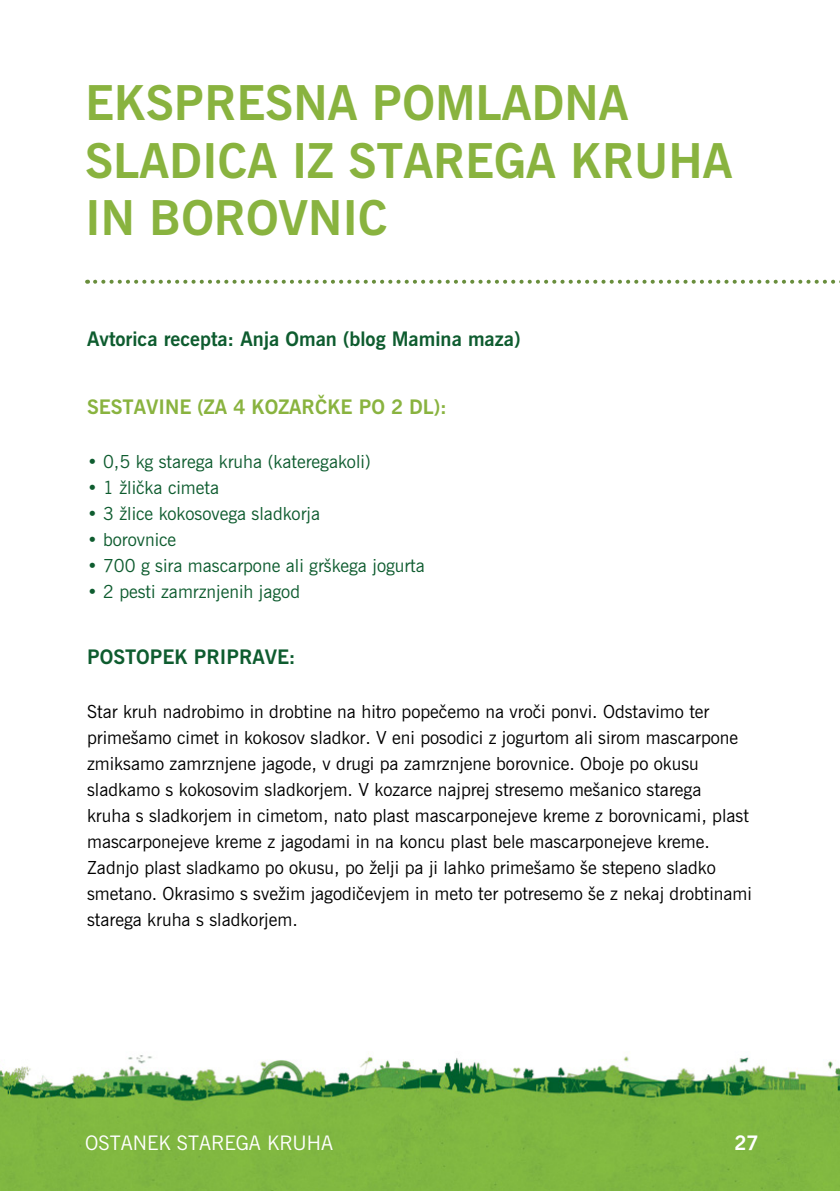
<style>
.page{position:relative;width:840px;height:1191px;background:#fff}
.page>*{position:absolute;margin:0;border:0;box-sizing:border-box;transform-origin:0 0}
.t1{font:48px/57.6px "News Gothic Bd BT";color:#89b33f}
.t2{font:20px "News Gothic Bd BT";color:#0e5c2f}
.t3{font:20px "News Gothic Bd BT";color:#89b33f}
.t4{font:20px "News Gothic BT";color:#fff}
.t5{font:20px "News Gothic Bd BT";color:#fff}
.t6{font:18px/26px "News Gothic BT";color:#000}
.t7{font:18px "News Gothic BT";color:#0e5c2f}
</style>
<div class="page">
<img style="left:0;top:1055px;width:839px;height:136px">
<svg style="left:95px;top:280px;width:745px;height:4px"></svg>
<h1 class="t1" style="left:85px;top:75px;width:648px">EKSPRESNA POMLADNA<br>SLADICA IZ STAREGA KRUHA<br>IN BOROVNIC</h1>
<p class="t2" style="left:87px;top:325px;width:435px">Avtorica recepta: Anja Oman (blog Mamina maza)</p>
<p class="t3" style="left:87px;top:393px;width:361px">SESTAVINE (ZA 4 KOZARČKE PO 2 DL):</p>
<p class="t7" style="left:87px;top:449px;width:285px">• 0,5 kg starega kruha (kateregakoli)</p>
<p class="t7" style="left:87px;top:475px;width:133px">• 1 žlička cimeta</p>
<p class="t7" style="left:87px;top:501px;width:234px">• 3 žlice kokosovega sladkorja</p>
<p class="t7" style="left:87px;top:527px;width:91px">• borovnice</p>
<p class="t7" style="left:87px;top:553px;width:339px">• 700 g sira mascarpone ali grškega jogurta</p>
<p class="t7" style="left:87px;top:579px;width:214px">• 2 pesti zamrznjenih jagod</p>
<p class="t2" style="left:87px;top:643px;width:210px">POSTOPEK PRIPRAVE:</p>
<p class="t6" style="left:87px;top:699px;width:666px">Star kruh nadrobimo in drobtine na hitro popečemo na vroči ponvi. Odstavimo ter primešamo cimet in kokosov sladkor. V eni posodici z jogurtom ali sirom mascarpone zmiksamo zamrznjene jagode, v drugi pa zamrznjene borovnice. Oboje po okusu sladkamo s kokosovim sladkorjem. V kozarce najprej stresemo mešanico starega<br>kruha s sladkorjem in cimetom, nato plast mascarponejeve kreme z borovnicami, plast mascarponejeve kreme z jagodami in na koncu plast bele mascarponejeve kreme.<br>Zadnjo plast sladkamo po okusu, po želji pa ji lahko primešamo še stepeno sladko smetano. Okrasimo s svežim jagodičevjem in meto ter potresemo še z nekaj drobtinami starega kruha s sladkorjem.</p>
<p class="t4" style="left:85px;top:1129px;width:249px">OSTANEK STAREGA KRUHA</p>
<p class="t5" style="left:734px;top:1129px;width:26px">27</p>
</div>
